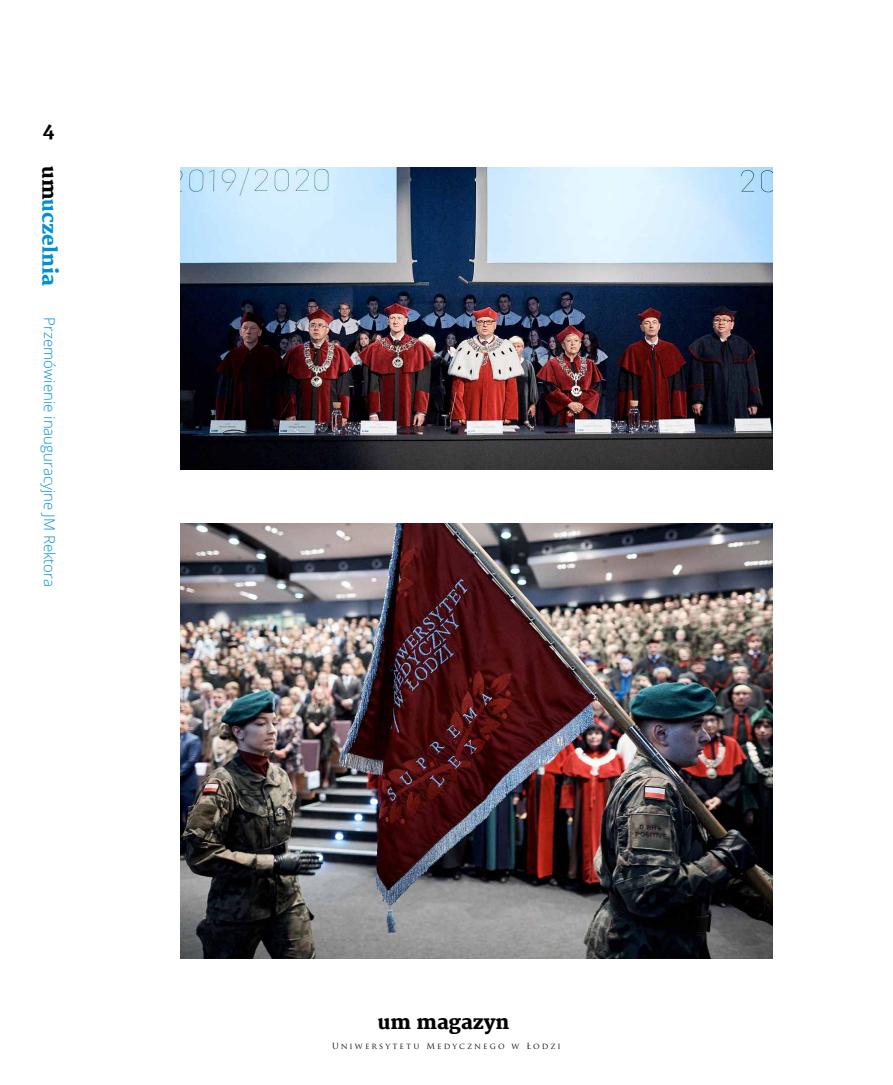
<style>
.page{position:relative;width:893px;height:1085px;background:#fff}
.page>*{position:absolute;margin:0;border:0;box-sizing:border-box;transform-origin:0 0}
.t1{font:800 19.5px "Merriweather";color:#0091d5}
.t2{font:800 19.5px "Merriweather";color:#000}
.t3{font:800 18.45px "Merriweather";color:#000}
.t4{font:300 15px "Open Sans";color:#0091d5}
.t5{font:8.25px "Trajan Pro";letter-spacing:.26em;color:#0a0a0b}
.s1{color:#000}
</style>
<div class="page">
<img style="left:180px;top:167px;width:593px;height:302px">
<img style="left:180px;top:523px;width:593px;height:435px">
<p class="t3" style="left:43px;top:119px;width:13px">4</p>
<h1 class="t1" style="left:61px;top:166px;width:121px;rotate:90deg"><span class="s1">um</span>uczelnia</h1>
<p class="t4" style="left:60px;top:317px;width:271px;rotate:90deg">Przemówienie inauguracyjne JM Rektora</p>
<h1 class="t2" style="left:378px;top:1010px;width:133px">um magazyn</h1>
<p class="t5" style="left:332px;top:1040px;width:230px">Uniwersytetu Medycznego w Łodzi</p>
</div>
